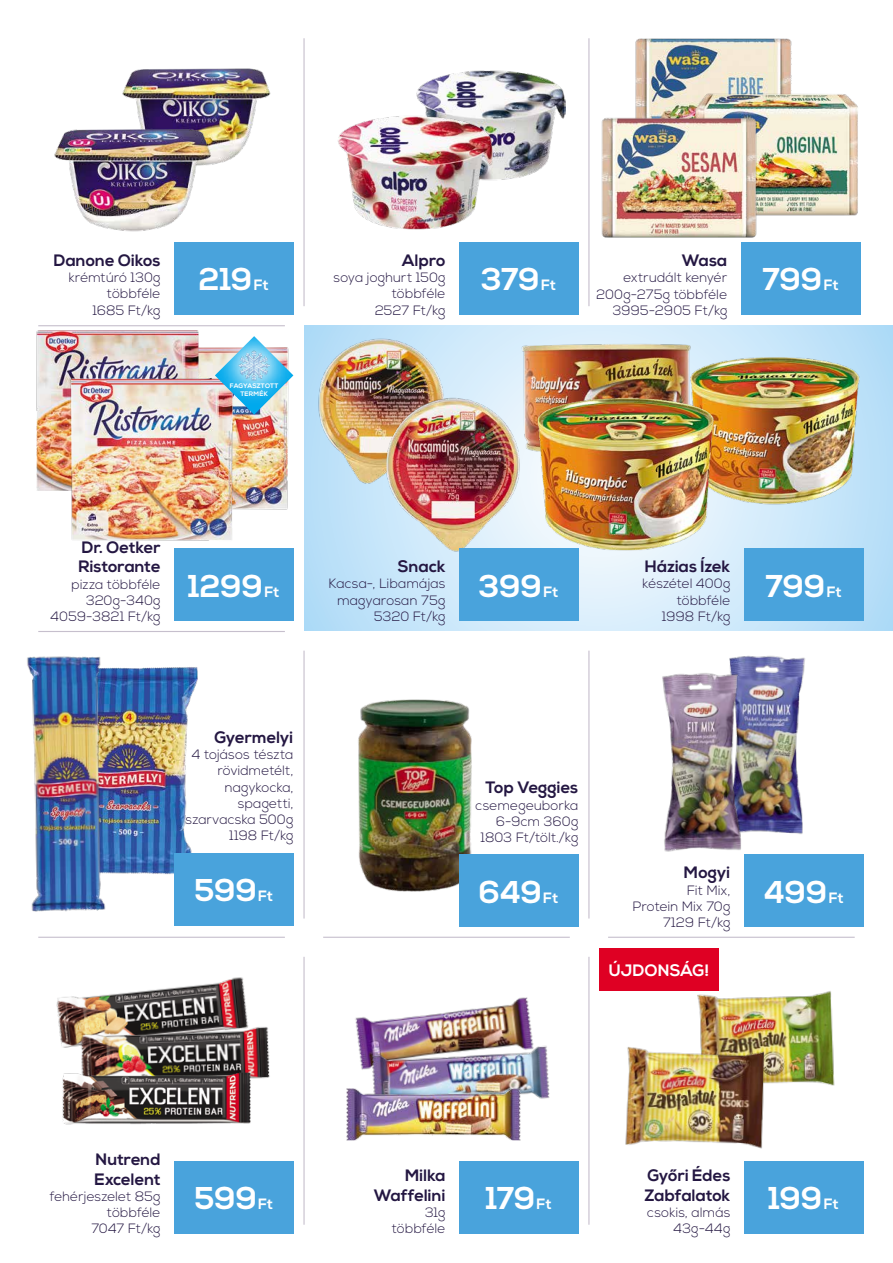
<style>
.page{position:relative;width:893px;height:1263px;background:#fff}
.page>*{position:absolute;margin:0;border:0;box-sizing:border-box;transform-origin:0 0}
.t1{font:700 31.5px "Nexa";color:#fff}
.t2{font:700 16.5px/19.8px "Nexa";letter-spacing:.005em;color:#241742}
.t3{font:700 16.5px "Nexa";letter-spacing:.005em;color:#fff}
.t4{font:300 13.5px/16.2px "Nexa";letter-spacing:.01em;color:#241742;text-align:right}
.t5{font:700 6.6px/7.8px "Nexa";letter-spacing:.02em;color:#fff;text-align:center}
.s1{font-size:15px}
</style>
<div class="page">
<svg style="left:304px;top:326px;width:589px;height:304px;background:#c8e6f9"></svg>
<hr style="left:303px;top:651px;width:2px;height:267px;background:#c6bfcd">
<hr style="left:303px;top:957px;width:2px;height:268px;background:#c6bfcd">
<hr style="left:303px;top:38px;width:2px;height:268px;background:#c6bfcd">
<hr style="left:588px;top:651px;width:1px;height:267px;background:#c6bfcd">
<hr style="left:588px;top:957px;width:1px;height:268px;background:#c6bfcd">
<hr style="left:588px;top:38px;width:1px;height:268px;background:#c6bfcd">
<hr style="left:38px;top:937px;width:247px;height:1px;background:#c6bfcd">
<hr style="left:323px;top:937px;width:247px;height:1px;background:#c6bfcd">
<hr style="left:38px;top:325px;width:247px;height:1px;background:#c6bfcd">
<hr style="left:38px;top:631px;width:247px;height:1px;background:#c6bfcd">
<hr style="left:608px;top:937px;width:247px;height:1px;background:#c6bfcd">
<img style="left:514px;top:325px;width:181px;height:145px">
<img style="left:683px;top:348px;width:180px;height:159px">
<img style="left:358px;top:699px;width:118px;height:193px">
<img style="left:122px;top:68px;width:149px;height:96px">
<img style="left:54px;top:119px;width:163px;height:113px">
<div style="left:741px;top:242px;width:119px;height:73px;background:#49a3dc"></div>
<div style="left:459px;top:855px;width:119px;height:72px;background:#49a3dc"></div>
<img style="left:697px;top:991px;width:138px;height:95px">
<img style="left:625px;top:1039px;width:147px;height:110px">
<img style="left:531px;top:391px;width:191px;height:166px">
<img style="left:355px;top:997px;width:178px;height:73px">
<img style="left:366px;top:1042px;width:184px;height:57px">
<img style="left:346px;top:1085px;width:181px;height:56px">
<img style="left:729px;top:655px;width:76px;height:179px">
<img style="left:662px;top:667px;width:85px;height:188px">
<img style="left:315px;top:336px;width:136px;height:151px">
<img style="left:381px;top:395px;width:143px;height:160px">
<img style="left:202px;top:347px;width:86px;height:163px">
<img style="left:36px;top:326px;width:166px;height:165px">
<img style="left:63px;top:373px;width:175px;height:168px">
<svg style="left:215px;top:406px;width:74px;height:9px"></svg>
<svg style="left:213px;top:325px;width:81px;height:81px"></svg>
<img style="left:238px;top:351px;width:32px;height:29px">
<div style="left:174px;top:549px;width:119px;height:72px;background:#49a3dc"></div>
<div style="left:174px;top:242px;width:119px;height:73px;background:#49a3dc"></div>
<div style="left:744px;top:549px;width:119px;height:72px;background:#49a3dc"></div>
<div style="left:459px;top:549px;width:119px;height:72px;background:#49a3dc"></div>
<div style="left:744px;top:1161px;width:119px;height:72px;background:#49a3dc"></div>
<div style="left:459px;top:1161px;width:119px;height:72px;background:#49a3dc"></div>
<div style="left:459px;top:242px;width:119px;height:73px;background:#49a3dc"></div>
<img style="left:416px;top:70px;width:150px;height:110px">
<img style="left:338px;top:101px;width:158px;height:129px">
<img style="left:635px;top:38px;width:157px;height:71px">
<img style="left:690px;top:86px;width:168px;height:130px">
<img style="left:601px;top:109px;width:156px;height:129px">
<img style="left:56px;top:977px;width:192px;height:71px">
<img style="left:76px;top:1020px;width:194px;height:59px">
<img style="left:62px;top:1069px;width:193px;height:56px">
<div style="left:174px;top:1161px;width:119px;height:72px;background:#49a3dc"></div>
<div style="left:744px;top:855px;width:119px;height:72px;background:#49a3dc"></div>
<img style="left:116px;top:667px;width:82px;height:207px">
<img style="left:27px;top:656px;width:89px;height:256px">
<div style="left:174px;top:853px;width:119px;height:72px;background:#49a3dc"></div>
<div style="left:600px;top:948px;width:119px;height:43px;background:#df0023"></div>
<p class="t2" style="left:54px;top:251px;width:108px">Danone Oikos</p>
<p class="t4" style="left:69px;top:270px;width:93px">krémtúró 130g többféle<br>1685 Ft/kg</p>
<h1 class="t1" style="left:199px;top:261px;width:71px">219<span class="s1">Ft</span></h1>
<p class="t5" style="left:230px;top:382px;width:50px">FAGYASZTOTT<br>TERMÉK</p>
<p class="t2" style="left:402px;top:251px;width:45px">Alpro</p>
<p class="t4" style="left:333px;top:270px;width:114px">soya joghurt 150g többféle<br>2527 Ft/kg</p>
<h1 class="t1" style="left:481px;top:261px;width:76px">379<span class="s1">Ft</span></h1>
<p class="t2" style="left:682px;top:251px;width:47px">Wasa</p>
<p class="t4" style="left:596px;top:270px;width:132px">extrudált kenyér<br>200g-275g többféle<br>3995-2905 Ft/kg</p>
<h1 class="t1" style="left:762px;top:261px;width:78px">799<span class="s1">Ft</span></h1>
<p class="t2" style="left:78px;top:538px;width:84px">Dr. Oetker<br>Ristorante</p>
<p class="t4" style="left:51px;top:576px;width:112px">pizza többféle<br>320g-340g<br>4059-3821 Ft/kg</p>
<h1 class="t1" style="left:188px;top:568px;width:93px">1299<span class="s1">Ft</span></h1>
<p class="t2" style="left:398px;top:557px;width:49px">Snack</p>
<p class="t4" style="left:329px;top:576px;width:118px">Kacsa-, Libamájas magyarosan 75g<br>5320 Ft/kg</p>
<h1 class="t1" style="left:479px;top:567px;width:81px">399<span class="s1">Ft</span></h1>
<p class="t2" style="left:214px;top:728px;width:80px">Gyermelyi</p>
<p class="t4" style="left:186px;top:747px;width:109px">4 tojásos tészta rövidmetélt, nagykocka, spagetti, szarvacska 500g<br>1198 Ft/kg</p>
<p class="t2" style="left:485px;top:778px;width:94px">Top Veggies</p>
<p class="t4" style="left:476px;top:797px;width:104px">csemegeuborka<br>6-9cm 360g<br>1803 Ft/tölt./kg</p>
<p class="t2" style="left:645px;top:557px;width:87px">Házias Ízek</p>
<p class="t4" style="left:643px;top:576px;width:89px">készétel 400g többféle<br>1998 Ft/kg</p>
<h1 class="t1" style="left:765px;top:567px;width:78px">799<span class="s1">Ft</span></h1>
<p class="t2" style="left:684px;top:863px;width:48px">Mogyi</p>
<p class="t4" style="left:633px;top:882px;width:99px">Fit Mix,<br>Protein Mix 70g<br>7129 Ft/kg</p>
<h1 class="t1" style="left:194px;top:872px;width:80px">599<span class="s1">Ft</span></h1>
<h1 class="t1" style="left:764px;top:874px;width:81px">499<span class="s1">Ft</span></h1>
<h1 class="t1" style="left:479px;top:874px;width:81px">649<span class="s1">Ft</span></h1>
<p class="t2" style="left:95px;top:1150px;width:68px">Nutrend<br>Excelent</p>
<p class="t4" style="left:50px;top:1189px;width:112px">fehérjeszelet 85g többféle<br>7047 Ft/kg</p>
<h1 class="t1" style="left:194px;top:1180px;width:80px">599<span class="s1">Ft</span></h1>
<p class="t3" style="left:609px;top:960px;width:102px">ÚJDONSÁG!</p>
<p class="t2" style="left:374px;top:1166px;width:73px;text-align:right">Milka<br>Waffelini</p>
<p class="t4" style="left:392px;top:1205px;width:55px">31g többféle</p>
<h1 class="t1" style="left:486px;top:1180px;width:67px">179<span class="s1">Ft</span></h1>
<p class="t2" style="left:645px;top:1166px;width:87px">Győri Édes<br>Zabfalatok</p>
<p class="t4" style="left:647px;top:1205px;width:85px">csokis, almás<br>43g-44g</p>
<h1 class="t1" style="left:768px;top:1180px;width:72px">199<span class="s1">Ft</span></h1>
</div>
